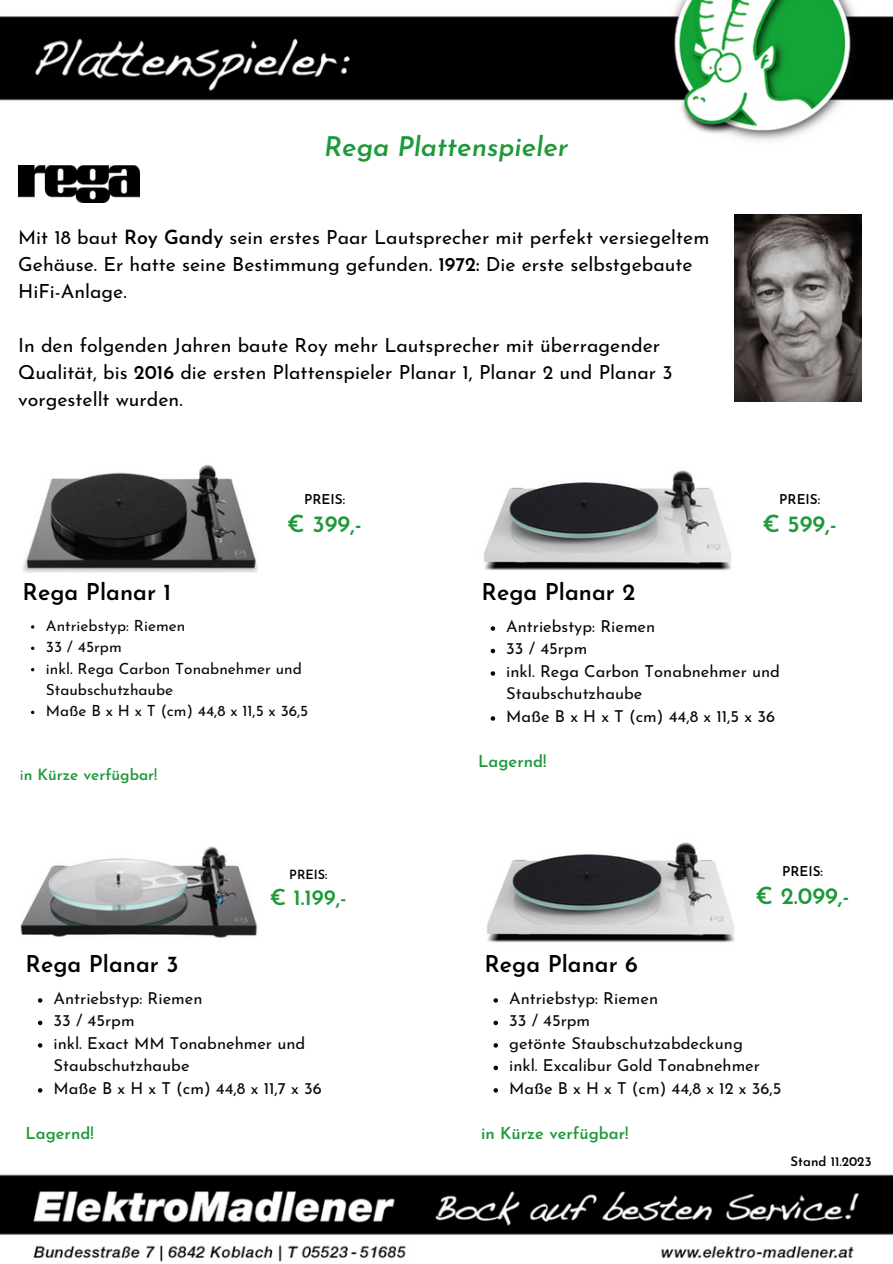
<style>
.page{position:relative;width:893px;height:1264px;background:#fff}
.page>*{position:absolute;margin:0;border:0;box-sizing:border-box;transform-origin:0 0}
.t1{font:italic 600 27px "Josefin Sans";color:#1e993a}
.t2{font:600 23.4px "Josefin Sans";color:#1e993a}
.t3{font:600 23.1px "Josefin Sans";color:#000}
.t4{font:600 21.9px "Josefin Sans";color:#1e993a}
.t5{font:19.5px/27px "Josefin Sans";color:#000}
.t6{font:16.5px/22.5px "Josefin Sans";color:#080808}
.t7{font:600 16.5px "Josefin Sans";color:#1e993a}
.t8{font:15.45px/21.3px "Josefin Sans";color:#080808}
.t9{font:600 15.45px "Josefin Sans";color:#1e993a}
.t10{font:600 13.5px "Josefin Sans";color:#000}
.t11{font:600 13.2px "Josefin Sans";color:#000}
.t12{font:600 12.75px "Josefin Sans";color:#000}
.s1{font-weight:600}
.s2{font-weight:400}
</style>
<div class="page">
<img style="left:0;top:0;width:892px;height:1262px">
<img style="left:18px;top:165px;width:122px;height:38px">
<img style="left:23px;top:463px;width:235px;height:109px">
<img style="left:478px;top:462px;width:254px;height:120px">
<img style="left:481px;top:834px;width:254px;height:120px">
<img style="left:734px;top:215px;width:127px;height:186px">
<img style="left:20px;top:845px;width:239px;height:95px">
<svg style="left:31px;top:646px;width:3px;height:4px"></svg>
<svg style="left:31px;top:710px;width:3px;height:4px"></svg>
<svg style="left:490px;top:626px;width:5px;height:4px"></svg>
<svg style="left:490px;top:648px;width:5px;height:5px"></svg>
<svg style="left:490px;top:671px;width:5px;height:4px"></svg>
<svg style="left:490px;top:716px;width:5px;height:4px"></svg>
<svg style="left:38px;top:998px;width:4px;height:4px"></svg>
<svg style="left:38px;top:1020px;width:4px;height:5px"></svg>
<svg style="left:38px;top:1043px;width:4px;height:4px"></svg>
<svg style="left:38px;top:1088px;width:4px;height:4px"></svg>
<svg style="left:493px;top:998px;width:5px;height:4px"></svg>
<svg style="left:493px;top:1020px;width:5px;height:5px"></svg>
<svg style="left:493px;top:1043px;width:5px;height:4px"></svg>
<svg style="left:493px;top:1065px;width:5px;height:5px"></svg>
<svg style="left:493px;top:1088px;width:5px;height:4px"></svg>
<p class="t1" style="left:324px;top:135px;width:246px">Rega Plattenspieler</p>
<p class="t5" style="left:18px;top:225px;width:692px">Mit 18 baut <span class="s1">Roy Gandy</span> sein erstes Paar Lautsprecher mit perfekt versiegeltem<br>Gehäuse. Er hatte seine Bestimmung gefunden. <span class="s1">1972:</span> Die erste selbstgebaute<br>HiFi-Anlage.</p>
<p class="t5" style="left:18px;top:333px;width:656px">In den folgenden Jahren baute Roy mehr Lautsprecher mit überragender<br>Qualität, bis <span class="s1">2016</span> die ersten Plattenspieler Planar 1, Planar 2 und Planar 3 vorgestellt wurden.</p>
<p class="t3" style="left:23px;top:582px;width:150px">Rega Planar 1</p>
<p class="t10" style="left:304px;top:493px;width:42px">PREIS:</p>
<p class="t2" style="left:287px;top:514px;width:76px">€ 399,-</p>
<p class="t3" style="left:481px;top:582px;width:155px">Rega Planar 2</p>
<p class="t10" style="left:779px;top:493px;width:42px">PREIS:</p>
<p class="t2" style="left:762px;top:514px;width:76px">€ 599,-</p>
<p class="t8" style="left:46px;top:616px;width:141px">Antriebstyp: Riemen</p>
<p class="t8" style="left:46px;top:637px;width:77px">33 / 45rpm</p>
<p class="t8" style="left:46px;top:659px;width:257px">inkl. Rega Carbon Tonabnehmer und<br>Staubschutzhaube</p>
<p class="t8" style="left:46px;top:701px;width:264px">Maße B x H x T (cm) 44,8 x 11,5 x 36,5</p>
<p class="t9" style="left:20px;top:768px;width:139px"><span class="s2">i</span>n Kürze verfügbar!</p>
<p class="t3" style="left:26px;top:954px;width:154px">Rega Planar 3</p>
<p class="t12" style="left:289px;top:869px;width:40px">PREIS:</p>
<p class="t4" style="left:270px;top:888px;width:78px">€ 1.199,-</p>
<p class="t6" style="left:54px;top:988px;width:150px">Antriebstyp: Riemen</p>
<p class="t6" style="left:54px;top:1010px;width:83px">33 / 45rpm</p>
<p class="t6" style="left:54px;top:1033px;width:253px">inkl. Exact MM Tonabnehmer und<br>Staubschutzhaube</p>
<p class="t6" style="left:54px;top:1078px;width:269px">Maße B x H x T (cm) 44,8 x 11,7 x 36</p>
<p class="t7" style="left:26px;top:1126px;width:70px">Lagernd!</p>
<p class="t6" style="left:506px;top:616px;width:150px">Antriebstyp: Riemen</p>
<p class="t6" style="left:506px;top:639px;width:83px">33 / 45rpm</p>
<p class="t6" style="left:506px;top:661px;width:275px">inkl. Rega Carbon Tonabnehmer und<br>Staubschutzhaube</p>
<p class="t6" style="left:506px;top:706px;width:270px">Maße B x H x T (cm) 44,8 x 11,5 x 36</p>
<p class="t7" style="left:478px;top:754px;width:70px">Lagernd!</p>
<p class="t3" style="left:484px;top:954px;width:155px">Rega Planar 6</p>
<p class="t10" style="left:782px;top:865px;width:42px">PREIS:</p>
<p class="t2" style="left:755px;top:886px;width:96px">€ 2.099,-</p>
<p class="t6" style="left:509px;top:988px;width:150px">Antriebstyp: Riemen</p>
<p class="t6" style="left:509px;top:1010px;width:83px">33 / 45rpm</p>
<p class="t6" style="left:509px;top:1033px;width:235px">getönte Staubschutzabdeckung</p>
<p class="t6" style="left:509px;top:1055px;width:252px">inkl. Excalibur Gold Tonabnehmer</p>
<p class="t6" style="left:509px;top:1078px;width:274px">Maße B x H x T (cm) 44,8 x 12 x 36,5</p>
<p class="t7" style="left:481px;top:1126px;width:149px">in Kürze verfügbar!</p>
<p class="t11" style="left:790px;top:1156px;width:82px">Stand 11.2023</p>
</div>
